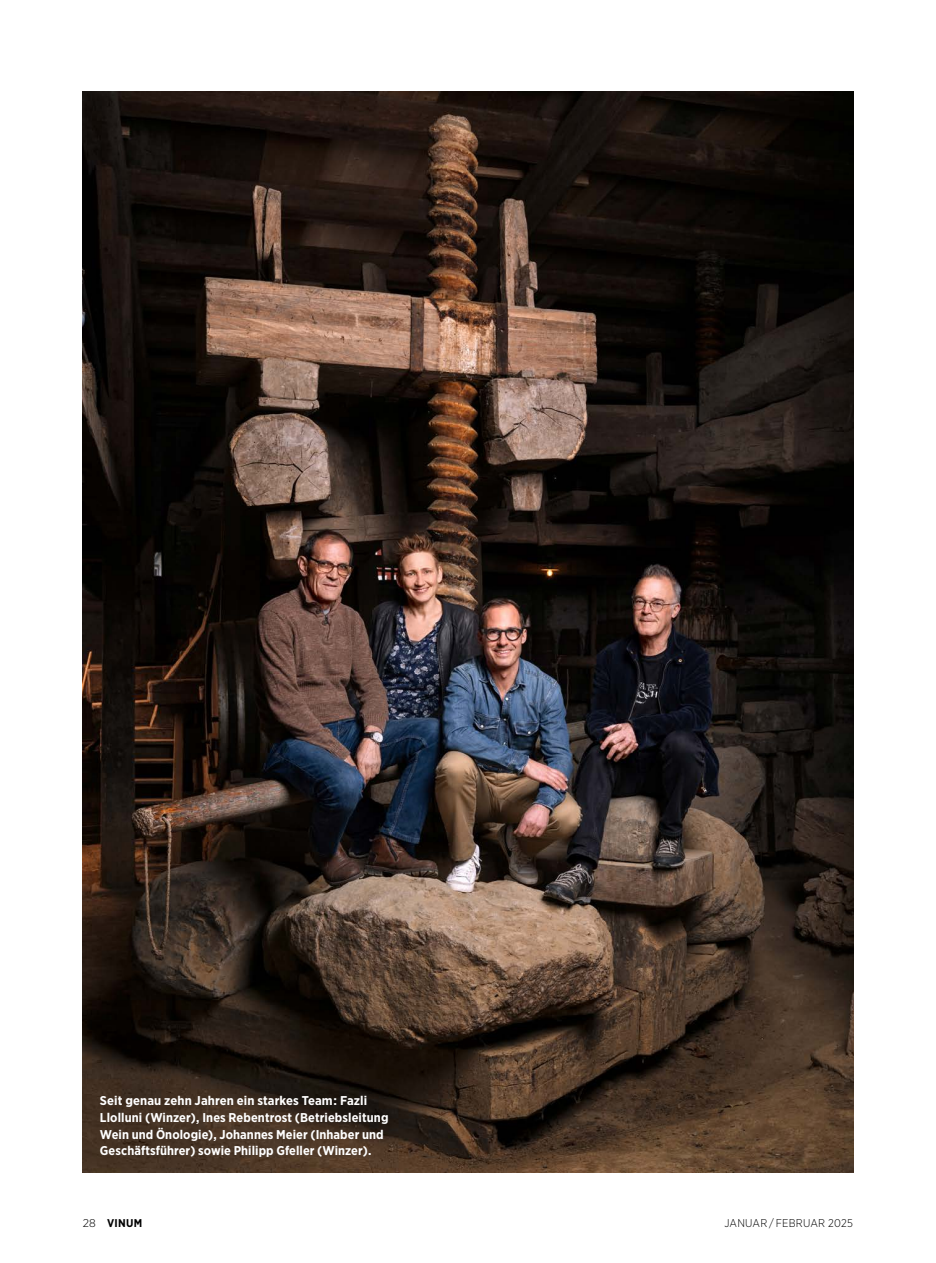
<style>
.page{position:relative;width:936px;height:1263px;background:#fff}
.page>*{position:absolute;margin:0;border:0;box-sizing:border-box;transform-origin:0 0}
.t1{font:700 12.75px/16.5px "Gotham Narrow";letter-spacing:.005em;color:#fff}
.t2{font:300 11.25px "Gotham Narrow";letter-spacing:.02em;color:#000}
.t3{font:700 11.25px "Gotham Narrow";letter-spacing:.02em;color:#000}
.s1{font-weight:300}
</style>
<div class="page">
<img style="left:83px;top:91px;width:770px;height:1081px">
<p class="t1" style="left:100px;top:1093px;width:290px">Seit genau zehn Jahren ein starkes Team: Fazli Llolluni (Winzer), Ines Rebentrost (Betriebsleitung Wein und Önologie), Johannes Meier (Inhaber und Geschäftsführer) sowie Philipp Gfeller (Winzer).</p>
<p class="t3" style="left:83px;top:1216px;width:61px"><span class="s1">28</span> VINUM</p>
<p class="t2" style="left:724px;top:1216px;width:130px">JANUAR / FEBRUAR 2025</p>
</div>
